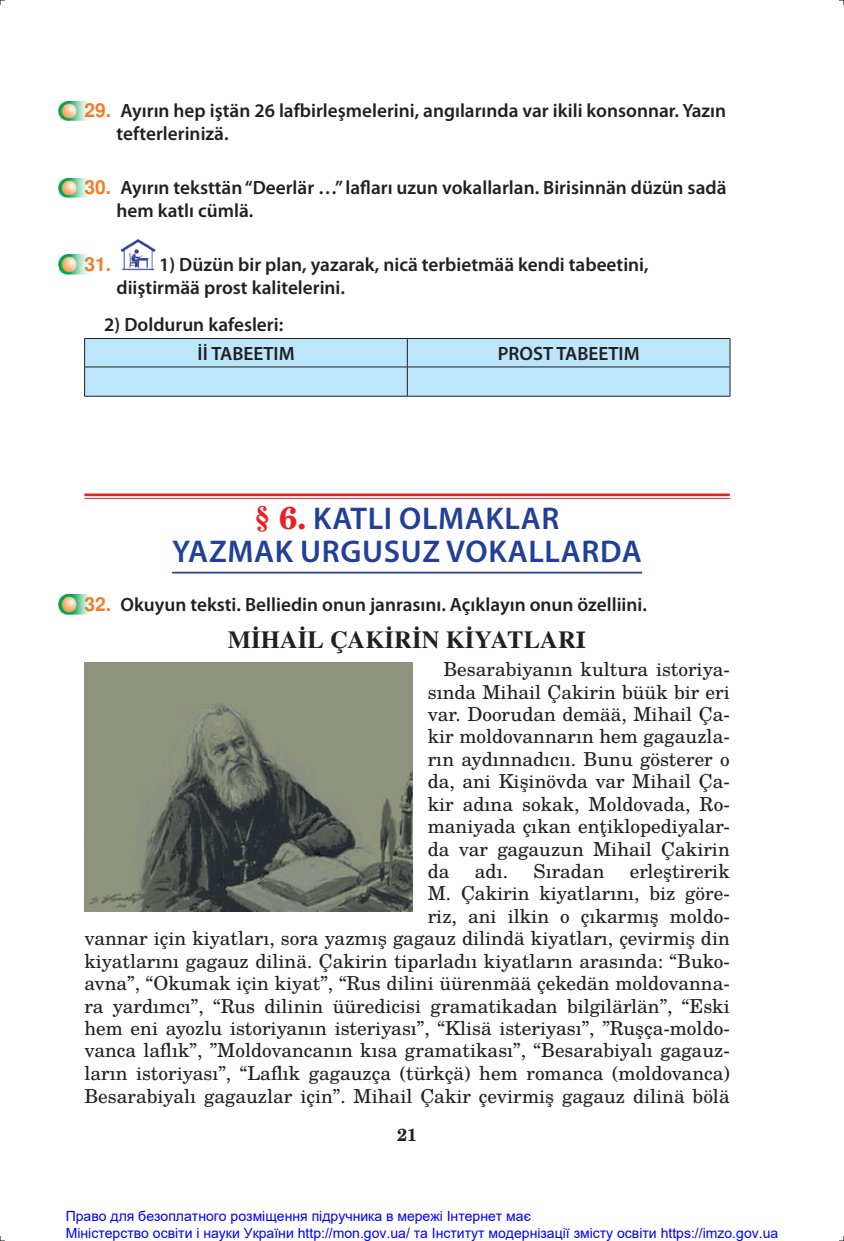
<style>
.page{position:relative;width:844px;height:1241px;background:#fff}
.page>*{position:absolute;margin:0;border:0;box-sizing:border-box;transform-origin:0 0}
.t1{font:600 31.5px/33.2px "Myriad Pro";letter-spacing:.02em;color:#223f99;text-align:center}
.t2{font:700 24.5px "Te X Gyre Termes";letter-spacing:.005em;color:#231f20}
.t3{font:19.25px/22.4px "Te X Gyre Schola";color:#231f20;text-align:justify}
.t4{font:600 19.25px/22.8px "Myriad Pro";color:#231f20}
.t5{font:700 19.25px "Free Sans";color:#f47d27}
.t6{font:700 17.5px "Te X Gyre Schola";color:#231f20}
.t7{font:14px/16.8px "Arial";color:#00f}
.s1{font-family:"Free Sans";font-weight:700;color:#f47d27}
.s2{font-family:"Te X Gyre Schola";font-weight:700;color:#ee1d23}
.s3{font-family:"Te X Gyre Schola";font-size:22.75px}
</style>
<div class="page">
<hr style="left:84px;top:493px;width:645px;height:3px;background:#ee1d23">
<hr style="left:84px;top:498px;width:645px;height:1px;background:#ee1d23">
<hr style="left:172px;top:571px;width:470px;height:2px;background:#223f99">
<img style="left:120px;top:239px;width:35px;height:32px">
<svg style="left:84px;top:338px;width:646px;height:58px;background:#b5ddf0"></svg>
<hr style="left:84px;top:396px;width:323px;height:1px;background:#231f20">
<hr style="left:407px;top:396px;width:323px;height:1px;background:#231f20">
<img style="left:84px;top:662px;width:329px;height:249px">
<img style="left:59px;top:101px;width:29px;height:20px">
<img style="left:59px;top:178px;width:29px;height:19px">
<img style="left:59px;top:255px;width:75px;height:19px">
<img style="left:59px;top:594px;width:31px;height:20px">
<p class="t4" style="left:116px;top:99px;width:611px;text-indent:-32px"><span class="s1">29.</span> Ayırın hep iştän 26 lafbirleşmelerini, angılarında var ikili konsonnar. Yazın tefterlerinizä.</p>
<p class="t4" style="left:116px;top:176px;width:611px;text-indent:-32px"><span class="s1">30.</span> Ayırın teksttän “Deerlär …” lafları uzun vokallarlan. Birisinnän düzün sadä hem katlı cümlä.</p>
<p class="t5" style="left:84px;top:250px;width:28px">31.</p>
<p class="t4" style="left:116px;top:252px;width:533px;text-indent:43px">1) Düzün bir plan, yazarak, nicä terbietmää kendi tabeetini, diiştirmää prost kalitelerini.</p>
<p class="t4" style="left:197px;top:310px;width:99px;line-height:28.7px;text-indent:-93px">2) Doldurun kafesleri:<br>II TABEETIM</p>
<p class="t4" style="left:497px;top:341px;width:143px">PROST TABEETIM</p>
<h1 class="t1" style="left:172px;top:500px;width:471px"><span class="s2">§ 6.</span> KATLI OLMAKLAR<br>YAZMAK URGUSUZ VOKALLARDA</h1>
<p class="t4" style="left:84px;top:592px;width:564px"><span class="s1">32.</span> Okuyun teksti. Belliedin onun janrasını. Açıklayın onun özelliini.</p>
<p class="t2" style="left:228px;top:621px;width:359px">MİHAİL ÇAKİRİN KİYATLAR<span class="s3">I</span></p>
<p class="t3" style="left:427px;top:657px;width:303px;text-indent:16px">Besarabiyanın kultura istoriya&shy;sında Mihail Çakirin büük bir eri var. Doorudan demää, Mihail Ça&shy;kir moldovannarın hem gagauzla&shy;rın aydınnadıcıı. Bunu gösterer o da, ani Kişinövda var Mihail Ça&shy;kir adına sokak, Moldovada, Ro&shy;maniyada çıkan enţiklopediyalar&shy;da var gagauzun Mihail Çakirin da</p>
<p class="t3" style="left:84px;top:858px;width:646px;text-align:right">erleştirerik<br>M. Çakirin kiyatlarını, biz göre-<br>riz, ani ilkin o çıkarmış moldo-<br>vannar için kiyatları, sora yazmıŞ gagauz dilindä kiyatları, çevirmiŞ din kiyatlarını gagauz dilinä. Çakirin tiparladıı kiyatların arasında: “Buko&shy;avna”, “Okumak için kiyat”, “Rus dilini üürenmää çekedän moldovanna&shy;ra yardımcı”, “Rus dilinin üüredicisi gramatikadan bilgilärlän”, “Eski hem eni ayozlu istoriyanın isteriyası”, “Klisä isteriyası”, ”Ruşça-moldo&shy;vanca laflık”, ”Moldovancanın kısa gramatikası”, “Besarabiyalı gagauz&shy;ların istoriyası”, “Laflık gagauzça (türkçä) hem romanca (moldovanca)<br>Besarabiyalı gagauzlar için”. Mihail Çakir çevirmiş gagauz dilinä bölä</p>
<p class="t3" style="left:475px;top:858px;width:35px">adı.</p>
<p class="t3" style="left:533px;top:858px;width:72px">Sıradan</p>
<p class="t6" style="left:397px;top:1119px;width:22px">21</p>
<p class="t7" style="left:66px;top:1207px;width:713px">Право для безоплатного розміщення підручника в мережі Інтернет має<br>Міністерство освіти і науки України http://mon.gov.ua/ та Інститут модернізації змісту освіти https://imzo.gov.ua</p>
</div>
